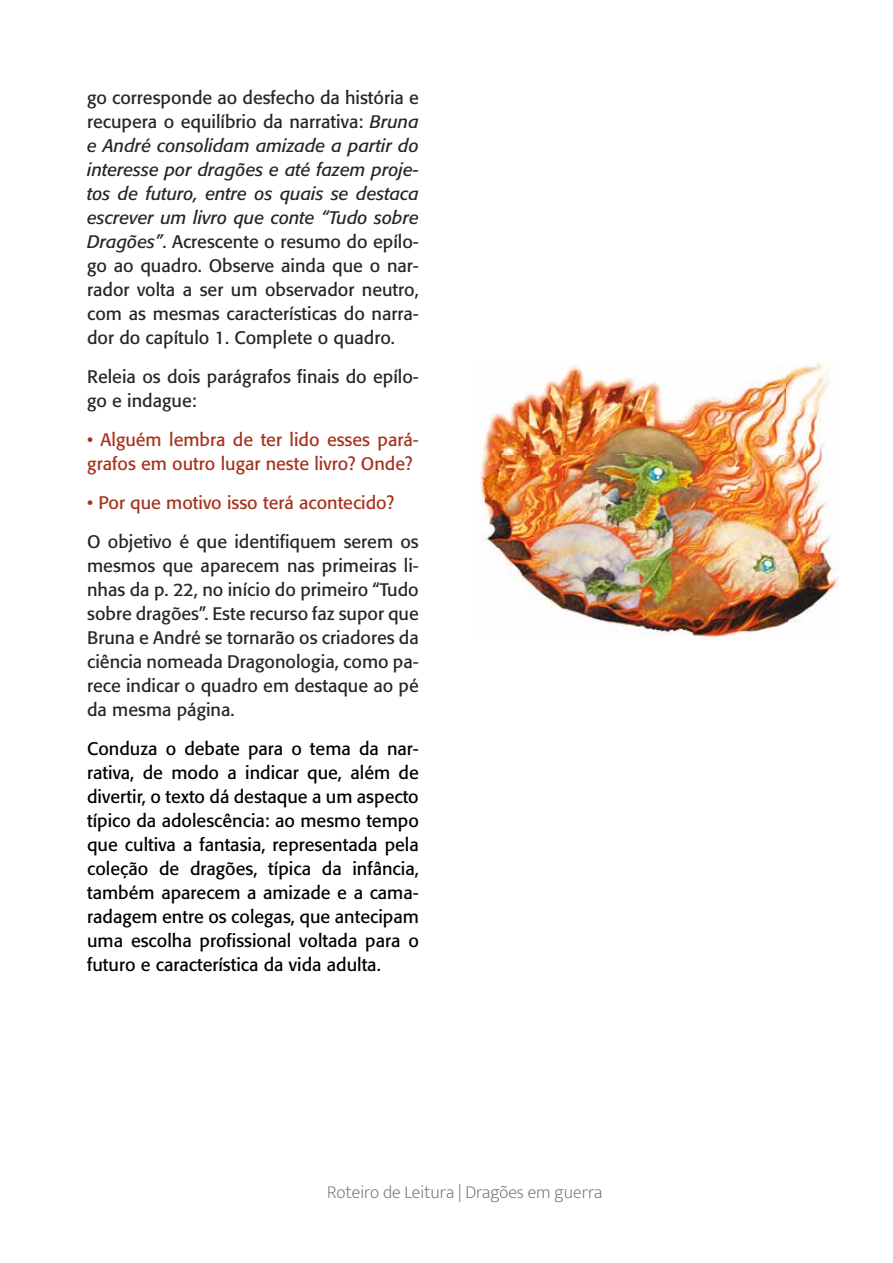
<style>
.page{position:relative;width:893px;height:1263px;background:#fff}
.page>*{position:absolute;margin:0;border:0;box-sizing:border-box;transform-origin:0 0}
.t1{font:18px/24px "Formata";color:#252626;text-align:justify}
.t2{font:18px/24px "Formata";color:#000;text-align:justify}
.t3{font:18px/24px "Formata";color:#a8321b}
.t4{font:200 18px "Mukta";color:#706f6f}
.s1{font-style:italic}
</style>
<div class="page">
<img style="left:474px;top:364px;width:365px;height:276px">
<p class="t1" style="left:87px;top:85px;width:333px">go corresponde ao desfecho da história e recupera o equilíbrio da narrativa: <span class="s1">Bruna e André consolidam amizade a partir do interesse por dragões e até fazem proje&shy;tos de futuro, entre os quais se destaca escrever um livro que conte “Tudo sobre Dragões”</span>. Acrescente o resumo do epílo&shy;go ao quadro. Observe ainda que o nar&shy;rador volta a ser um observador neutro, com as mesmas características do narra&shy;dor do capítulo 1. Complete o quadro.</p>
<p class="t1" style="left:87px;top:364px;width:333px">Releia os dois parágrafos finais do epílo&shy;go e indague:</p>
<p class="t3" style="left:87px;top:427px;width:333px">• Alguém lembra de ter lido esses pará&shy;grafos em outro lugar neste livro? Onde?</p>
<p class="t3" style="left:87px;top:491px;width:309px">• Por que motivo isso terá acontecido?</p>
<p class="t1" style="left:87px;top:530px;width:333px">O objetivo é que identifiquem serem os mesmos que aparecem nas primeiras li&shy;nhas da p. 22, no início do primeiro “Tudo sobre dragões”. Este recurso faz supor que Bruna e André se tornarão os criadores da ciência nomeada Dragonologia, como pa&shy;rece indicar o quadro em destaque ao pé da mesma página.</p>
<p class="t2" style="left:87px;top:737px;width:333px">Conduza o debate para o tema da nar&shy;rativa, de modo a indicar que, além de divertir, o texto dá destaque a um aspecto típico da adolescência: ao mesmo tempo que cultiva a fantasia, representada pela coleção de dragões, típica da infância, também aparecem a amizade e a cama&shy;radagem entre os colegas, que antecipam uma escolha profissional voltada para o futuro e característica da vida adulta.</p>
<p class="t4" style="left:327px;top:1178px;width:277px">Roteiro de Leitura | Dragões em guerra</p>
</div>
